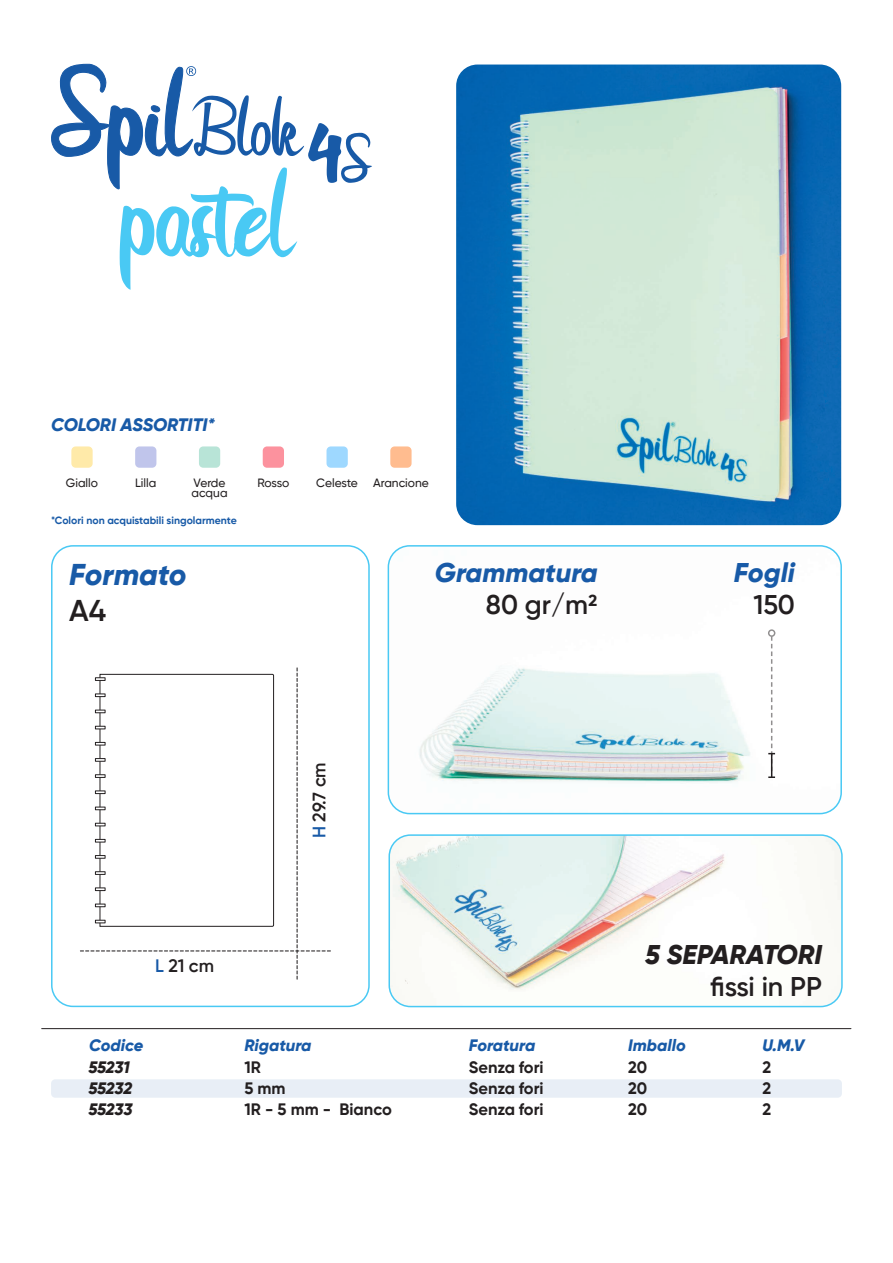
<style>
.page{position:relative;width:893px;height:1263px;background:#fff}
.page>*{position:absolute;margin:0;border:0;box-sizing:border-box;transform-origin:0 0}
.t1{font:italic 800 30px "Gilroy";color:#185aa7}
.t2{font:600 30px "Gilroy";color:#231f20}
.t3{font:italic 800 27px/32.4px "Gilroy";color:#185aa7;text-align:right}
.t4{font:italic 800 27px/32.4px "Gilroy";color:#231f20;text-align:right}
.t5{font:italic 800 18px "Gilroy";color:#185aa7}
.t6{font:600 18px "Gilroy";color:#231f20}
.t7{font:700 16.5px "Gilroy";color:#231f20}
.t8{font:italic 800 16.5px "Gilroy";color:#185aa7}
.t9{font:italic 800 16.5px "Gilroy";letter-spacing:-.02em;color:#231f20}
.t10{font:500 12px "Gilroy";color:#231f20}
.t11{font:700 10.5px "Gilroy";color:#185aa7}
.s1{font-weight:600;font-style:normal;color:#231f20}
.s2{color:#185aa7}
.s3{font-weight:600;font-style:normal}
</style>
<div class="page">
<div style="left:51px;top:1079px;width:791px;height:19px;background:#e8eef6;border-radius:4px"></div>
<img style="left:391px;top:837px;width:449px;height:167px">
<div style="left:388px;top:834px;width:455px;height:173px;border:2px solid #49c9f4;border-radius:21px"></div>
<hr style="left:42px;top:1028px;width:809px;height:1px;background:#231f20">
<svg style="left:51px;top:64px;width:321px;height:226px"></svg>
<img style="left:456px;top:65px;width:385px;height:460px">
<img style="left:388px;top:548px;width:451px;height:266px">
<div style="left:388px;top:545px;width:454px;height:269px;border:2px solid #49c9f4;border-radius:21px"></div>
<div style="left:768px;top:629px;width:7px;height:8px;border:2px solid #231f20;border-radius:50%"></div>
<svg style="left:768px;top:636px;width:7px;height:142px"></svg>
<div style="left:51px;top:545px;width:319px;height:462px;border:2px solid #49c9f4;border-radius:21px"></div>
<svg style="left:80px;top:668px;width:250px;height:311px"></svg>
<div style="left:71px;top:446px;width:22px;height:22px;background:#ffeaa9;border-radius:4px"></div>
<div style="left:135px;top:446px;width:21px;height:22px;background:#c0c5eb;border-radius:4px"></div>
<div style="left:199px;top:446px;width:21px;height:22px;background:#b8e4d7;border-radius:4px"></div>
<div style="left:263px;top:446px;width:21px;height:22px;background:#fc929e;border-radius:4px"></div>
<div style="left:326px;top:446px;width:22px;height:22px;background:#9ed8ff;border-radius:4px"></div>
<div style="left:390px;top:446px;width:22px;height:22px;background:#ffbc8f;border-radius:4px"></div>
<p class="t5" style="left:51px;top:413px;width:165px">COLORI ASSORTITI*</p>
<p class="t10" style="left:66px;top:475px;width:34px">Giallo</p>
<p class="t10" style="left:135px;top:475px;width:23px">Lilla</p>
<p class="t10" style="left:194px;top:475px;width:33px">Verde</p>
<p class="t10" style="left:192px;top:486px;width:38px">acqua</p>
<p class="t11" style="left:51px;top:514px;width:187px">*Colori non acquistabili singolarmente</p>
<p class="t1" style="left:69px;top:556px;width:119px">Formato</p>
<p class="t2" style="left:69px;top:592px;width:39px">A4</p>
<p class="t10" style="left:257px;top:475px;width:33px">Rosso</p>
<p class="t10" style="left:316px;top:475px;width:43px">Celeste</p>
<p class="t10" style="left:373px;top:475px;width:57px">Arancione</p>
<p class="t3" style="left:435px;top:556px;width:164px">Grammatura<br><span class="s1">80 gr/m2</span></p>
<p class="t3" style="left:734px;top:556px;width:62px">Fogli<br><span class="s1">150</span></p>
<p class="t6" style="left:308px;top:838px;width:78px;rotate:-90deg"><span class="s2">H</span> 29.7 cm</p>
<p class="t6" style="left:155px;top:954px;width:60px"><span class="s2">L</span> 21 cm</p>
<p class="t8" style="left:89px;top:1034px;width:56px">Codice</p>
<p class="t9" style="left:89px;top:1057px;width:43px">55231</p>
<p class="t9" style="left:89px;top:1078px;width:45px">55232</p>
<p class="t9" style="left:89px;top:1099px;width:45px">55233</p>
<p class="t8" style="left:244px;top:1034px;width:69px">Rigatura</p>
<p class="t7" style="left:244px;top:1057px;width:18px">1R</p>
<p class="t7" style="left:244px;top:1078px;width:43px">5 mm</p>
<p class="t7" style="left:244px;top:1099px;width:149px">1R - 5 mm - Bianco</p>
<p class="t8" style="left:469px;top:1034px;width:68px">Foratura</p>
<p class="t7" style="left:469px;top:1057px;width:76px">Senza fori</p>
<p class="t7" style="left:469px;top:1078px;width:76px">Senza fori</p>
<p class="t7" style="left:469px;top:1099px;width:76px">Senza fori</p>
<p class="t4" style="left:645px;top:938px;width:178px">5 SEPARATORI <span class="s3">fissi in PP</span></p>
<p class="t8" style="left:628px;top:1034px;width:59px">Imballo</p>
<p class="t7" style="left:628px;top:1057px;width:20px">20</p>
<p class="t7" style="left:628px;top:1078px;width:20px">20</p>
<p class="t7" style="left:628px;top:1099px;width:20px">20</p>
<p class="t8" style="left:762px;top:1034px;width:44px">U.M.V</p>
<p class="t7" style="left:762px;top:1057px;width:10px">2</p>
<p class="t7" style="left:762px;top:1078px;width:10px">2</p>
<p class="t7" style="left:762px;top:1099px;width:10px">2</p>
</div>
